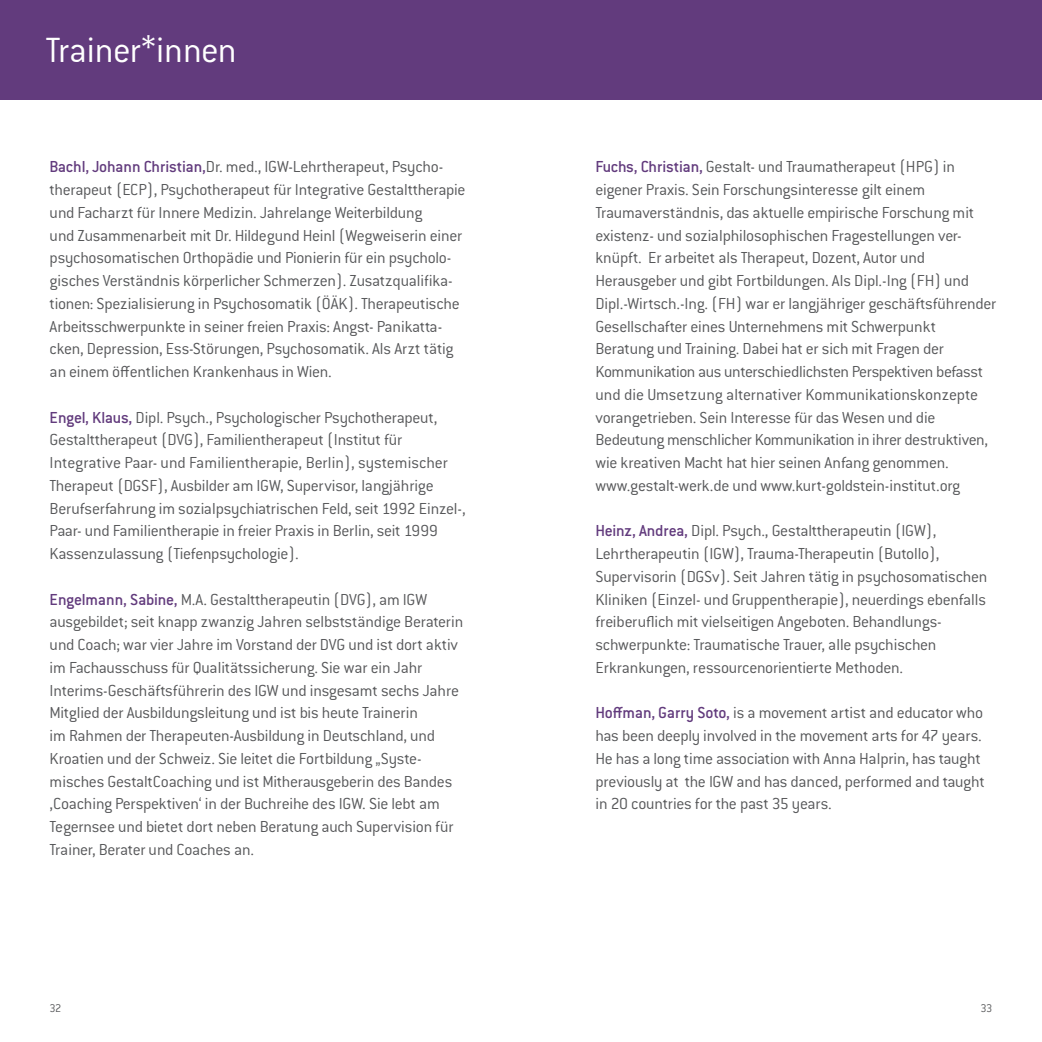
<style>
.page{position:relative;width:1042px;height:1042px;background:#fff}
.page>*{position:absolute;margin:0;border:0;box-sizing:border-box;transform-origin:0 0}
.t1{font:300 38.5px "Conduit ITC Std";letter-spacing:-.015em;color:#fff}
.Copy{font:300 17.5px/22.8px "Conduit ITC Std";letter-spacing:-.015em;color:#57585a}
.t2{font:300 12.25px "Conduit ITC Std";color:#57585a}
.s1{font-weight:500;color:#623b7d}
</style>
<div class="page">
<div style="left:0;top:0;width:1042px;height:99px;background:#623b7d"></div>
<p class="t1" style="left:46px;top:27px;width:193px">Trainer*innen</p>
<p class="Copy" style="left:50px;top:155px;width:417px"><span class="s1">Bachl, Johann Christian,</span>Dr. med., IGW-Lehrtherapeut, Psycho&shy;therapeut (ECP), Psychotherapeut für Integrative Gestalttherapie und Facharzt für Innere Medizin. Jahrelange Weiterbildung<br>und Zusammenarbeit mit Dr. Hildegund Heinl (Wegweiserin einer psychosomatischen Orthopädie und Pionierin für ein psycholo-</p>
<p class="Copy" style="left:50px;top:269px;width:412px">gisches Verständnis körperlicher Schmerzen). Zusatzqualifika&shy;tionen: Spezialisierung in Psychosomatik (ÖÄK). Therapeutische Arbeitsschwerpunkte in seiner freien Praxis: Angst- Panikatta&shy;cken, Depression, Ess-Störungen, Psychosomatik. Als Arzt tätig an einem öffentlichen Krankenhaus in Wien.</p>
<p class="Copy" style="left:50px;top:405px;width:417px"><span class="s1">Engel, Klaus,</span> Dipl. Psych., Psychologischer Psychotherapeut, Gestalttherapeut (DVG), Familientherapeut (Institut für Integrative Paar- und Familientherapie, Berlin), systemischer Therapeut (DGSF), Ausbilder am IGW, Supervisor, langjährige Berufserfahrung im sozialpsychiatrischen Feld, seit 1992 Einzel-, Paar- und Familientherapie in freier Praxis in Berlin, seit 1999<br>Kassenzulassung (Tiefenpsychologie).</p>
<p class="Copy" style="left:50px;top:587px;width:415px"><span class="s1">Engelmann, Sabine,</span> M.A. Gestalttherapeutin (DVG), am IGW ausgebildet; seit knapp zwanzig Jahren selbstständige Beraterin und Coach; war vier Jahre im Vorstand der DVG und ist dort aktiv im Fachausschuss für Qualitätssicherung. Sie war ein Jahr Interims-Geschäftsführerin des IGW und insgesamt sechs Jahre Mitglied der Ausbildungsleitung und ist bis heute Trainerin<br>im Rahmen der Therapeuten-Ausbildung in Deutschland, und Kroatien und der Schweiz. Sie leitet die Fortbildung „Syste-</p>
<p class="Copy" style="left:50px;top:769px;width:406px">misches GestaltCoaching und ist Mitherausgeberin des Bandes ,Coaching Perspektiven‘ in der Buchreihe des IGW. Sie lebt am Tegernsee und bietet dort neben Beratung auch Supervision für Trainer, Berater und Coaches an.</p>
<p class="Copy" style="left:595px;top:155px;width:402px"><span class="s1">Fuchs, Christian,</span> Gestalt- und Traumatherapeut (HPG) in eigener Praxis. Sein Forschungsinteresse gilt einem Traumaverständnis, das aktuelle empirische Forschung mit existenz- und sozialphilosophischen Fragestellungen ver&shy;knüpft. Er arbeitet als Therapeut, Dozent, Autor und Herausgeber und gibt Fortbildungen. Als Dipl.-Ing (FH) und Dipl.-Wirtsch.-Ing. (FH) war er langjähriger geschäftsführender Gesellschafter eines Unternehmens mit Schwerpunkt Beratung und Training. Dabei hat er sich mit Fragen der Kommunikation aus unterschiedlichsten Perspektiven befasst und die Umsetzung alternativer Kommunikationskonzepte vorangetrieben. Sein Interesse für das Wesen und die Bedeutung menschlicher Kommunikation in ihrer destruktiven, wie kreativen Macht hat hier seinen Anfang genommen. www.gestalt-werk.de und www.kurt-goldstein-institut.org</p>
<p class="Copy" style="left:595px;top:519px;width:393px"><span class="s1">Heinz, Andrea,</span> Dipl. Psych., Gestalttherapeutin (IGW), Lehrtherapeutin (IGW), Trauma-Therapeutin (Butollo), Supervisorin (DGSv). Seit Jahren tätig in psychosomatischen Kliniken (Einzel- und Gruppentherapie), neuerdings ebenfalls freiberuflich mit vielseitigen Angeboten. Behandlungs&shy;schwerpunkte: Traumatische Trauer, alle psychischen Erkrankungen, ressourcenorientierte Methoden.</p>
<p class="Copy" style="left:595px;top:701px;width:391px"><span class="s1">Hoffman, Garry Soto,</span> is a movement artist and educator who has been deeply involved in the movement arts for 47 years.<br>He has a long time association with Anna Halprin, has taught previously at the IGW and has danced, performed and taught in 20 countries for the past 35 years.</p>
<p class="t2" style="left:50px;top:1001px;width:13px">32</p>
<p class="t2" style="left:980px;top:1001px;width:13px">33</p>
</div>
